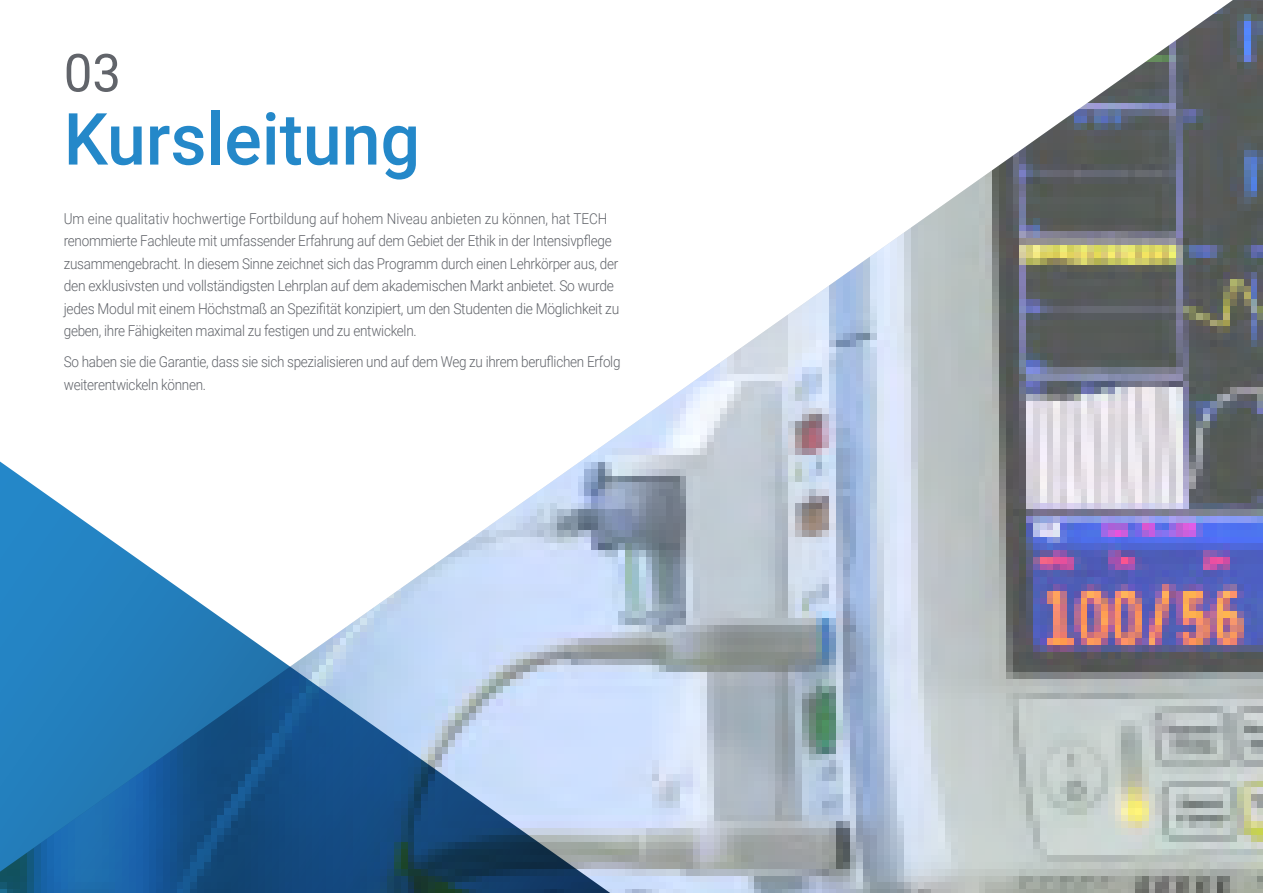
<style>
.page{position:relative;width:1263px;height:893px;background:#fff}
.page>*{position:absolute;margin:0;border:0;box-sizing:border-box;transform-origin:0 0}
.t1{font:500 72px "Roboto";color:#2488c9}
.t2{font:52.5px "Roboto";color:#61646a}
.t3{font:300 15px/22.5px "Roboto";letter-spacing:-.02em;color:#61646a;scale:.9 1}
</style>
<div class="page">
<img style="left:602px;top:0;width:661px;height:893px">
<svg style="left:0;top:446px;width:640px;height:447px"></svg>
<h2 class="t2" style="left:64px;top:36px;width:59px">03</h2>
<h1 class="t1" style="left:64px;top:89px;width:358px">Kursleitung</h1>
<p class="t3" style="left:64px;top:207px;width:619px">Um eine qualitativ hochwertige Fortbildung auf hohem Niveau anbieten zu können, hat TECH renommierte Fachleute mit umfassender Erfahrung auf dem Gebiet der Ethik in der Intensivpflege zusammengebracht. In diesem Sinne zeichnet sich das Programm durch einen Lehrkörper aus, der den exklusivsten und vollständigsten Lehrplan auf dem akademischen Markt anbietet. So wurde jedes Modul mit einem Höchstmaß an Spezifität konzipiert, um den Studenten die Möglichkeit zu geben, ihre Fähigkeiten maximal zu festigen und zu entwickeln.</p>
<p class="t3" style="left:64px;top:350px;width:620px">So haben sie die Garantie, dass sie sich spezialisieren und auf dem Weg zu ihrem beruflichen Erfolg weiterentwickeln können.</p>
</div>
